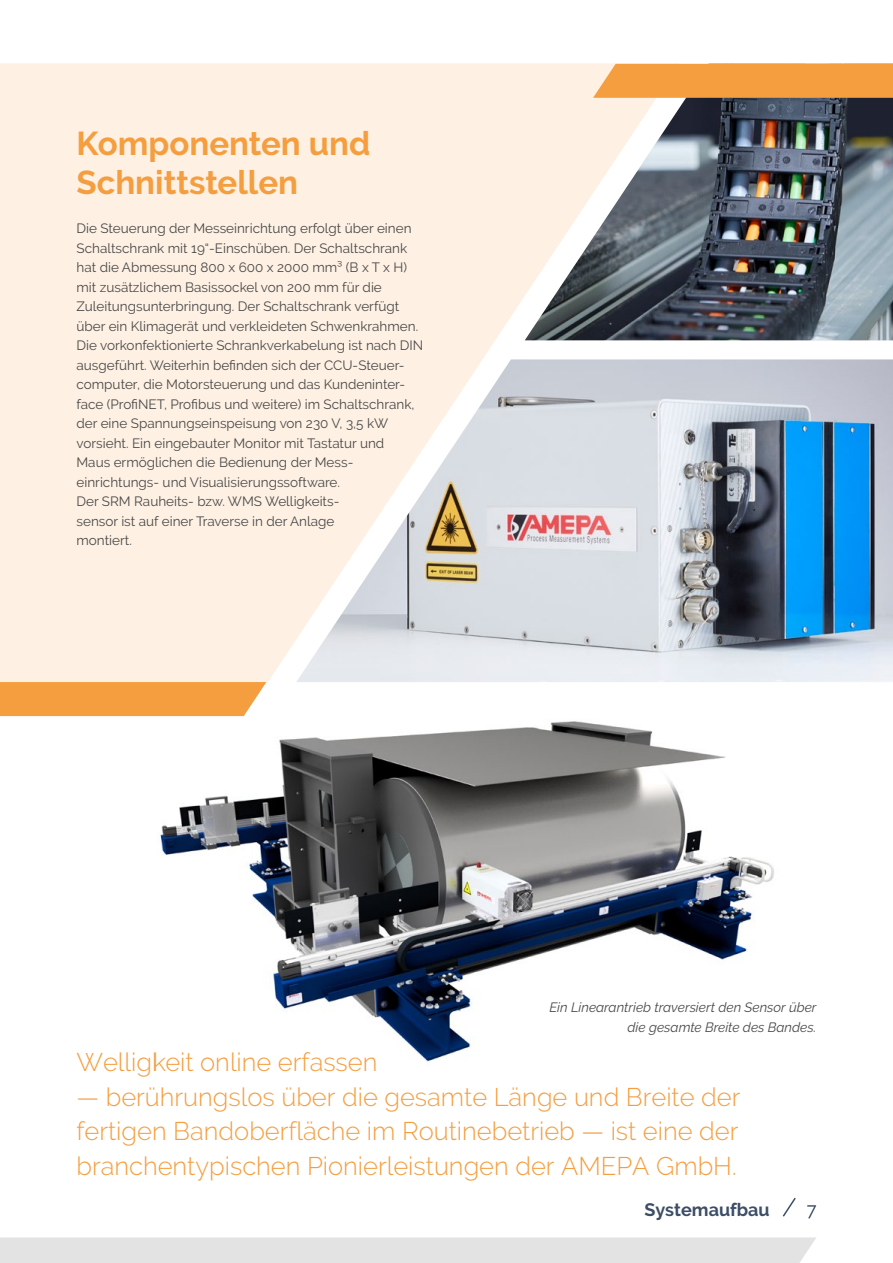
<style>
.page{position:relative;width:893px;height:1263px;background:#fff}
.page>*{position:absolute;margin:0;border:0;box-sizing:border-box;transform-origin:0 0}
.t1{font:700 33px/39px "Raleway";color:#f59e3f}
.t2{font:300 25.5px/34.5px "Raleway";color:#f59e3f;text-align:justify}
.t3{font:700 18px "Raleway";color:#3c4d66}
.t4{font:300 18px "Raleway";color:#3c4d66}
.t5{font:13.5px/19.5px "Raleway";color:#494948}
.t6{font:italic 13.5px/19.5px "Raleway";color:#494948;text-align:right}
</style>
<div class="page">
<img style="left:157px;top:716px;width:617px;height:346px">
<div style="left:0;top:63px;width:679px;height:619px;background:#fef1e4"></div>
<img style="left:525px;top:64px;width:368px;height:276px">
<img style="left:296px;top:359px;width:597px;height:323px">
<svg style="left:593px;top:64px;width:300px;height:34px;background:#f4a145"></svg>
<svg style="left:782px;top:1197px;width:14px;height:20px"></svg>
<div style="left:0;top:1237px;width:816px;height:26px;background:#e3e3e3"></div>
<svg style="left:0;top:682px;width:266px;height:34px;background:#f5a146"></svg>
<h1 class="t1" style="left:77px;top:124px;width:295px">Komponenten und<br>Schnittstellen</h1>
<p class="t5" style="left:77px;top:218px;width:348px">Die Steuerung der Messeinrichtung erfolgt über einen Schaltschrank mit 19“-Einschüben. Der Schaltschrank hat die Abmessung 800 x 600 x 2000 mm³ (B x T x H) mit zusätzlichem Basissockel von 200 mm für die Zuleitungsunterbringung. Der Schaltschrank verfügt über ein Klimagerät und verkleideten Schwenkrahmen.<br>Die vorkonfektionierte Schrankverkabelung ist nach DIN ausgeführt. Weiterhin befinden sich der CCU-Steuer&shy;computer, die Motorsteuerung und das Kundeninter&shy;face (ProfiNET, Profibus und weitere) im Schaltschrank, der eine Spannungseinspeisung von 230 V, 3,5 kW vorsieht. Ein eingebauter Monitor mit Tastatur und<br>Maus ermöglichen die Bedienung der Mess&shy;einrichtungs- und Visualisierungssoftware.<br>Der SRM Rauheits- bzw. WMS Welligkeits-<br>sensor ist auf einer Traverse in der Anlage<br>montiert.</p>
<p class="t6" style="left:549px;top:997px;width:269px">Ein Linearantrieb traversiert den Sensor über die gesamte Breite des Bandes.</p>
<h2 class="t2" style="left:76px;top:1045px;width:302px">Welligkeit online erfassen</h2>
<h2 class="t2" style="left:76px;top:1079px;width:665px">— berührungslos über die gesamte Länge und Breite der fertigen Bandoberfläche im Routinebetrieb — ist eine der branchentypischen Pionierleistungen der AMEPA GmbH.</h2>
<h3 class="t3" style="left:644px;top:1199px;width:127px">Systemaufbau</h3>
<h3 class="t4" style="left:807px;top:1199px;width:11px">7</h3>
</div>
